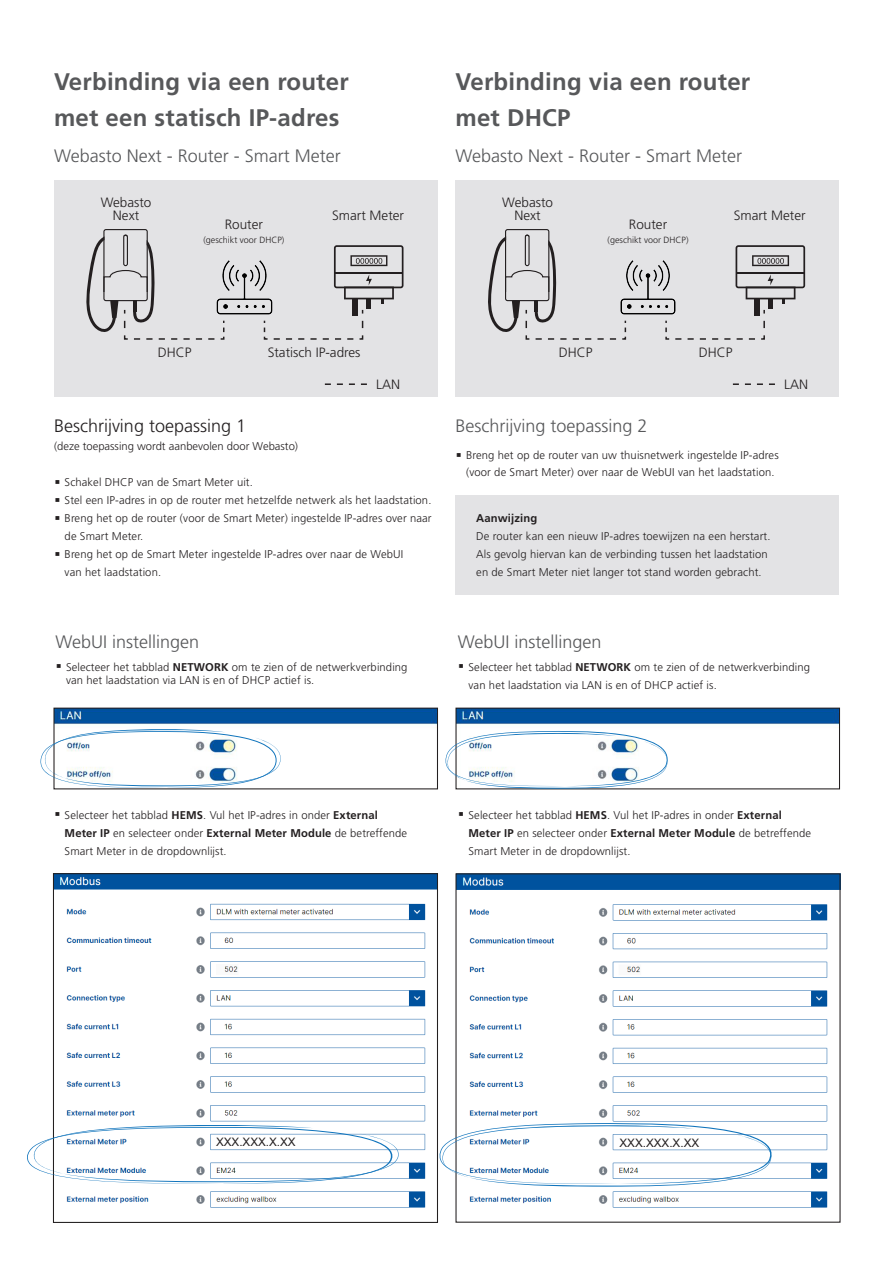
<style>
.page{position:relative;width:893px;height:1281px;background:#fff}
.page>*{position:absolute;margin:0;border:0;box-sizing:border-box;transform-origin:0 0}
.t1{font:700 24px/36px "Frutiger";letter-spacing:.01em;color:#57585a}
.t2{font:300 18px "Frutiger";color:#57585a}
.t3{font:300 18px "Frutiger";color:#231f20}
.t4{font:300 13.5px/13.5px "Frutiger";color:#231f20;text-align:center}
.t5{font:11.7px "Arial";color:#231f20}
.t6{font:300 11.25px/18px "Frutiger";letter-spacing:.01em;color:#231f20}
.t7{font:700 11.25px "Frutiger";letter-spacing:.01em;color:#231f20}
.t8{font:300 9px "Frutiger";color:#231f20}
.s1{font-weight:700}
</style>
<div class="page">
<div style="left:456px;top:495px;width:383px;height:99px;background:#e3e3e5"></div>
<div style="left:54px;top:180px;width:383px;height:216px;background:#e3e3e5"></div>
<div style="left:456px;top:180px;width:383px;height:216px;background:#e3e3e5"></div>
<img style="left:225px;top:260px;width:38px;height:55px">
<img style="left:627px;top:260px;width:38px;height:55px">
<svg style="left:86px;top:229px;width:139px;height:111px"></svg>
<svg style="left:488px;top:229px;width:139px;height:111px"></svg>
<svg style="left:263px;top:245px;width:140px;height:95px"></svg>
<svg style="left:665px;top:245px;width:140px;height:95px"></svg>
<svg style="left:325px;top:383px;width:42px;height:2px"></svg>
<svg style="left:733px;top:383px;width:42px;height:2px"></svg>
<img style="left:55px;top:875px;width:381px;height:333px">
<div style="left:53px;top:873px;width:385px;height:350px;border:1px solid #231f20"></div>
<img style="left:457px;top:875px;width:381px;height:333px">
<img style="left:55px;top:710px;width:381px;height:18px">
<div style="left:53px;top:708px;width:385px;height:81px;border:1px solid #231f20"></div>
<img style="left:457px;top:710px;width:381px;height:18px">
<div style="left:455px;top:708px;width:385px;height:81px;border:1px solid #231f20"></div>
<svg style="left:40px;top:728px;width:243px;height:62px"></svg>
<svg style="left:27px;top:1124px;width:375px;height:63px"></svg>
<svg style="left:445px;top:728px;width:236px;height:61px"></svg>
<svg style="left:439px;top:1119px;width:352px;height:68px"></svg>
<h1 class="t1" style="left:54px;top:64px;width:296px">Verbinding via een router met een statisch IP-adres</h1>
<h1 class="t1" style="left:455px;top:64px;width:296px">Verbinding via een router met DHCP</h1>
<h2 class="t2" style="left:54px;top:146px;width:288px">Webasto Next - Router - Smart Meter</h2>
<h2 class="t2" style="left:455px;top:146px;width:288px">Webasto Next - Router - Smart Meter</h2>
<p class="t4" style="left:101px;top:195px;width:52px">Webasto<br>Next</p>
<p class="t4" style="left:502px;top:195px;width:52px">Webasto<br>Next</p>
<p class="t4" style="left:225px;top:218px;width:40px">Router</p>
<p class="t8" style="left:203px;top:235px;width:83px">(geschikt voor DHCP)</p>
<p class="t4" style="left:332px;top:209px;width:73px">Smart Meter</p>
<p class="t4" style="left:734px;top:209px;width:73px">Smart Meter</p>
<p class="t4" style="left:629px;top:218px;width:40px">Router</p>
<p class="t8" style="left:608px;top:234px;width:83px">(geschikt voor DHCP)</p>
<p class="t4" style="left:158px;top:346px;width:35px">DHCP</p>
<p class="t4" style="left:268px;top:346px;width:94px">Statisch IP-adres</p>
<p class="t4" style="left:559px;top:346px;width:35px">DHCP</p>
<p class="t4" style="left:699px;top:346px;width:35px">DHCP</p>
<p class="t4" style="left:376px;top:378px;width:26px">LAN</p>
<p class="t4" style="left:784px;top:378px;width:26px">LAN</p>
<h2 class="t3" style="left:54px;top:416px;width:194px">Beschrijving toepassing 1</h2>
<p class="t6" style="left:54px;top:437px;width:246px">(deze toepassing wordt aanbevolen door Webasto)</p>
<p class="t6" style="left:65px;top:473px;width:369px">Schakel DHCP van de Smart Meter uit.<br>Stel een IP-adres in op de router met hetzelfde netwerk als het laadstation.<br>Breng het op de router (voor de Smart Meter) ingestelde IP-adres over naar de Smart Meter.<br>Breng het op de Smart Meter ingestelde IP-adres over naar de WebUI<br>van het laadstation.</p>
<h2 class="t2" style="left:55px;top:632px;width:145px">WebUI instellingen</h2>
<p class="t6" style="left:66px;top:660px;width:343px;line-height:13.5px">Selecteer het tabblad <span class="s1">NETWORK</span> om te zien of de netwerkverbinding van het laadstation via LAN is en of DHCP actief is.</p>
<h2 class="t2" style="left:455px;top:416px;width:194px">Beschrijving toepassing 2</h2>
<p class="t6" style="left:466px;top:447px;width:314px;line-height:16.5px">Breng het op de router van uw thuisnetwerk ingestelde IP-adres (voor de Smart Meter) over naar de WebUI van het laadstation.</p>
<p class="t7" style="left:476px;top:511px;width:63px">Aanwijzing</p>
<p class="t6" style="left:476px;top:527px;width:296px">De router kan een nieuw IP-adres toewijzen na een herstart.<br>Als gevolg hiervan kan de verbinding tussen het laadstation en de Smart Meter niet langer tot stand worden gebracht.</p>
<h2 class="t2" style="left:458px;top:632px;width:145px">WebUI instellingen</h2>
<p class="t6" style="left:468px;top:658px;width:343px">Selecteer het tabblad <span class="s1">NETWORK</span> om te zien of de netwerkverbinding van het laadstation via LAN is en of DHCP actief is.</p>
<p class="t6" style="left:65px;top:806px;width:344px">Selecteer het tabblad <span class="s1">HEMS</span>. Vul het IP-adres in onder <span class="s1">External<br>Meter IP</span> en selecteer onder <span class="s1">External Meter Module</span> de betreffende<br>Smart Meter in de dropdownlijst.</p>
<p class="t6" style="left:468px;top:806px;width:344px">Selecteer het tabblad <span class="s1">HEMS</span>. Vul het IP-adres in onder <span class="s1">External<br>Meter IP</span> en selecteer onder <span class="s1">External Meter Module</span> de betreffende<br>Smart Meter in de dropdownlijst.</p>
<p class="t5" style="left:216px;top:1134px;width:81px">XXX.XXX.X.XX</p>
<p class="t5" style="left:620px;top:1134px;width:81px">XXX.XXX.X.XX</p>
</div>
